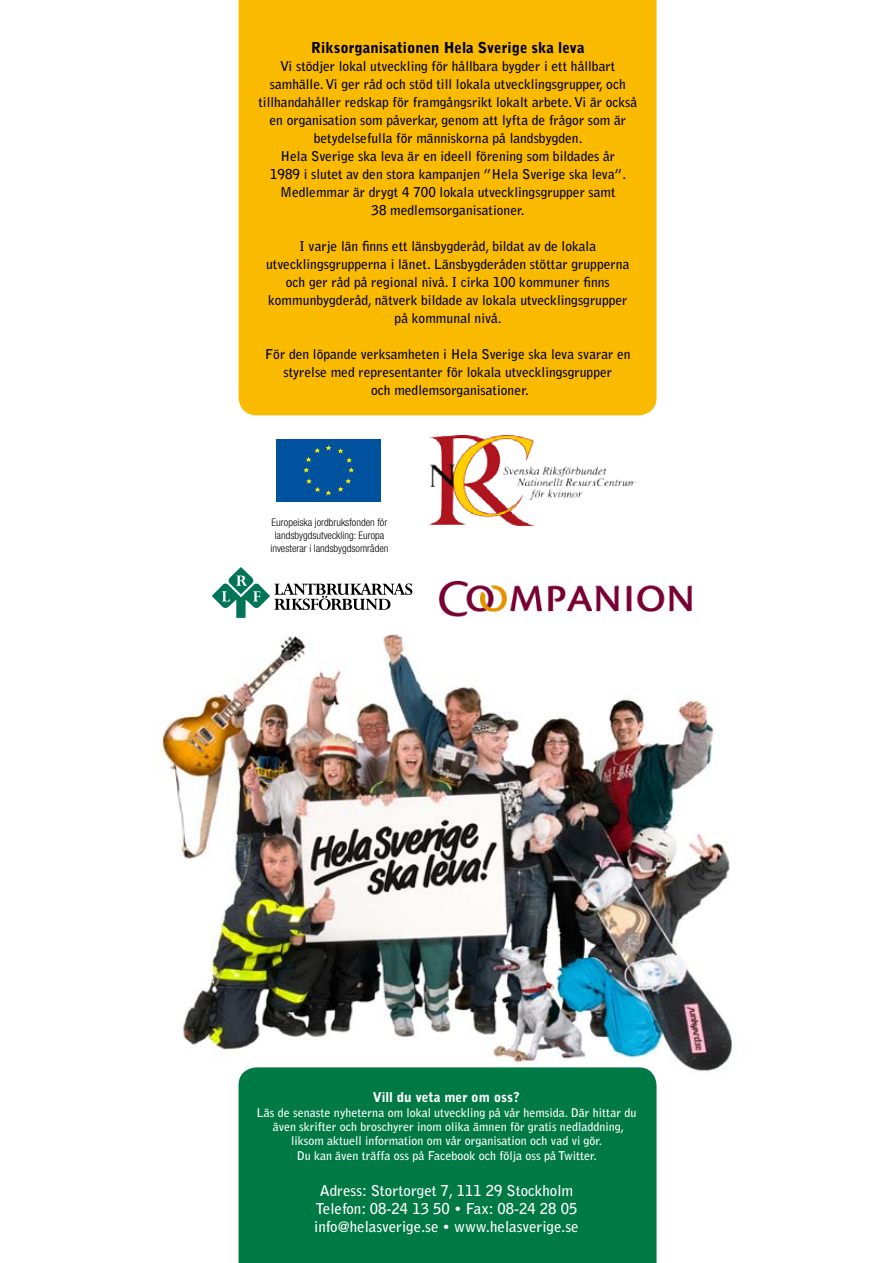
<style>
.page{position:relative;width:893px;height:1263px;background:#fff}
.page>*{position:absolute;margin:0;border:0;box-sizing:border-box;transform-origin:0 0}
.t1{font:700 15px/18px "Bell Gothic";color:#fff;text-align:center}
.t2{font:900 15px "Bell Gothic";color:#000}
.t3{font:700 13.5px/18px "Bell Gothic";color:#000;text-align:center}
.t4{font:900 13.5px "Bell Gothic";color:#fff}
.t5{font:700 12px/14.4px "Bell Gothic";color:#fff;text-align:center}
.t6{font:300 condensed 10.5px/12.6px "Helvetica Neue";color:#000;text-align:center}
</style>
<div class="page">
<img style="left:159px;top:634px;width:575px;height:459px">
<div style="left:239px;top:0;width:418px;height:415px;background:#faba00"></div>
<div style="left:239px;top:1067px;width:418px;height:196px;background:#007a45"></div>
<img style="left:439px;top:581px;width:253px;height:36px">
<img style="left:429px;top:435px;width:207px;height:90px">
<div style="left:276px;top:439px;width:105px;height:63px;background:#00519e"></div>
<svg style="left:303px;top:445px;width:29px;height:50px"></svg>
<svg style="left:338px;top:448px;width:16px;height:44px"></svg>
<svg style="left:212px;top:567px;width:200px;height:51px"></svg>
<p class="t2" style="left:311px;top:39px;width:275px">Riksorganisationen Hela Sverige ska leva</p>
<p class="t3" style="left:258px;top:57px;width:380px">Vi stödjer lokal utveckling för hållbara bygder i ett hållbart samhälle. Vi ger råd och stöd till lokala utvecklingsgrupper, och tillhandahåller redskap för framgångsrikt lokalt arbete. Vi är också en organisation som påverkar, genom att lyfta de frågor som är betydelsefulla för människorna på landsbygden.<br>Hela Sverige ska leva är en ideell förening som bildades år<br>1989 i slutet av den stora kampanjen ”Hela Sverige ska leva”.<br>Medlemmar är drygt 4 700 lokala utvecklingsgrupper samt<br>38 medlemsorganisationer.</p>
<p class="t3" style="left:266px;top:237px;width:365px">I varje län finns ett länsbygderåd, bildat av de lokala utvecklingsgrupperna i länet. Länsbygderåden stöttar grupperna och ger råd på regional nivå. I cirka 100 kommuner finns kommunbygderåd, nätverk bildade av lokala utvecklingsgrupper på kommunal nivå.</p>
<p class="t3" style="left:265px;top:345px;width:367px">För den löpande verksamheten i Hela Sverige ska leva svarar en styrelse med representanter för lokala utvecklingsgrupper<br>och medlemsorganisationer.</p>
<p class="t6" style="left:270px;top:516px;width:119px">Europeiska jordbruksfonden för landsbygdsutveckling: Europa investerar i landsbygdsområden</p>
<p class="t4" style="left:373px;top:1089px;width:149px">Vill du veta mer om oss?</p>
<p class="t5" style="left:256px;top:1105px;width:382px">Läs de senaste nyheterna om lokal utveckling på vår hemsida. Där hittar du även skrifter och broschyrer inom olika ämnen för gratis nedladdning, liksom aktuell information om vår organisation och vad vi gör.<br>Du kan även träffa oss på Facebook och följa oss på Twitter.</p>
<p class="t1" style="left:314px;top:1181px;width:266px">Adress: Stortorget 7, 111 29 Stockholm<br>Telefon: 08-24 13 50 • Fax: 08-24 28 05 info@helasverige.se • www.helasverige.se</p>
</div>
